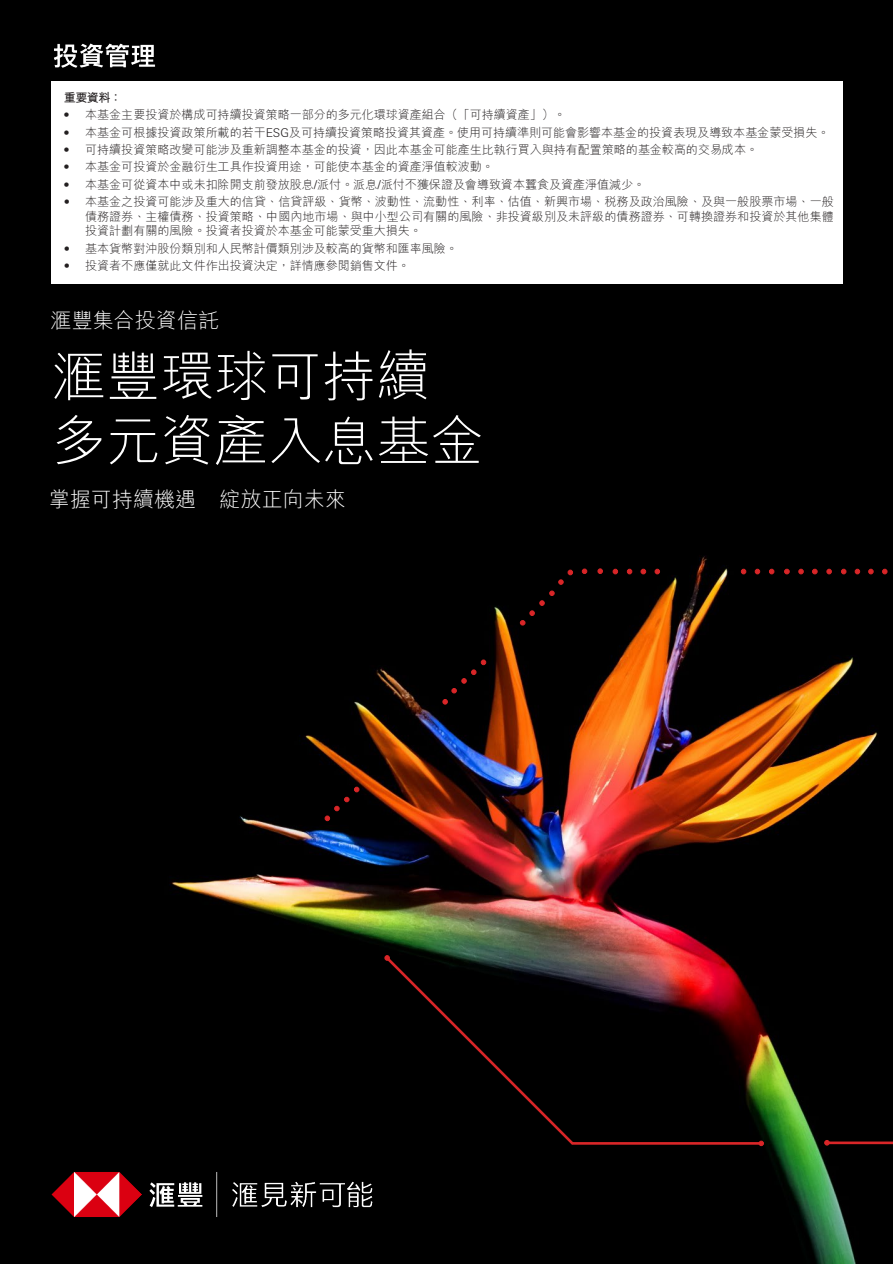
<style>
.page{position:relative;width:893px;height:1264px;background:#fff}
.page>*{position:absolute;margin:0;border:0;box-sizing:border-box;transform-origin:0 0}
.t1{font:300 54px/64.8px "M Hei H Kfor HSBC";color:#fff}
.t2{font:300 21px "M Hei H Kfor HSBC";color:#fff}
.t3{font:300 12px/14.5px "M Hei H Kfor HSBC";color:#231f20;text-align:justify}
.t4{font:700 12px "M Hei H Kfor HSBC";color:#231f20}
.s1{font-family:"Univers Nextfor HSBC"}
</style>
<div class="page">
<div style="left:0;top:0;width:892px;height:1263px;background:#000"></div>
<img style="left:54px;top:43px;width:102px;height:25px">
<img style="left:170px;top:556px;width:722px;height:707px">
<svg style="left:841px;top:568px;width:5px;height:6px"></svg>
<svg style="left:854px;top:568px;width:6px;height:6px"></svg>
<svg style="left:868px;top:568px;width:5px;height:6px"></svg>
<svg style="left:882px;top:568px;width:5px;height:6px"></svg>
<svg style="left:384px;top:954px;width:192px;height:193px"></svg>
<svg style="left:558px;top:569px;width:15px;height:15px"></svg>
<hr style="left:824px;top:1141px;width:68px;height:2px;background:#d92628">
<svg style="left:451px;top:659px;width:35px;height:34px"></svg>
<hr style="left:572px;top:1141px;width:187px;height:3px;background:#d92628">
<svg style="left:758px;top:1140px;width:5px;height:5px"></svg>
<svg style="left:824px;top:1139px;width:5px;height:6px"></svg>
<svg style="left:784px;top:568px;width:5px;height:6px"></svg>
<svg style="left:798px;top:568px;width:5px;height:6px"></svg>
<svg style="left:812px;top:568px;width:5px;height:6px"></svg>
<svg style="left:826px;top:568px;width:5px;height:6px"></svg>
<svg style="left:741px;top:568px;width:5px;height:6px"></svg>
<svg style="left:754px;top:568px;width:6px;height:6px"></svg>
<svg style="left:769px;top:568px;width:5px;height:6px"></svg>
<svg style="left:612px;top:568px;width:6px;height:6px"></svg>
<svg style="left:627px;top:568px;width:5px;height:6px"></svg>
<svg style="left:640px;top:568px;width:6px;height:6px"></svg>
<svg style="left:654px;top:568px;width:6px;height:6px"></svg>
<svg style="left:597px;top:568px;width:5px;height:5px"></svg>
<svg style="left:582px;top:568px;width:5px;height:5px"></svg>
<svg style="left:442px;top:699px;width:5px;height:5px"></svg>
<svg style="left:325px;top:786px;width:34px;height:34px"></svg>
<svg style="left:520px;top:590px;width:34px;height:35px"></svg>
<img style="left:51px;top:1125px;width:362px;height:136px">
<div style="left:51px;top:81px;width:791px;height:202px;background:#fff"></div>
<p class="t4" style="left:64px;top:89px;width:60px">重要資料：</p>
<p class="t3" style="left:64px;top:107px;width:504px"><span class="s1">•</span> 本基金主要投資於構成可持續投資策略一部分的多元化環球資產組合（「可持續資產」）。</p>
<p class="t3" style="left:64px;top:125px;width:767px"><span class="s1">•</span> 本基金可根據投資政策所載的若干<span class="s1">ESG</span>及可持續投資策略投資其資產。使用可持續準則可能會影響本基金的投資表現及導致本基金蒙受損失。</p>
<p class="t3" style="left:64px;top:142px;width:696px"><span class="s1">•</span> 可持續投資策略改變可能涉及重新調整本基金的投資，因此本基金可能產生比執行買入與持有配置策略的基金較高的交易成本。</p>
<p class="t3" style="left:64px;top:159px;width:432px"><span class="s1">•</span> 本基金可投資於金融衍生工具作投資用途，可能使本基金的資產淨值較波動。</p>
<p class="t3" style="left:64px;top:177px;width:583px"><span class="s1">•</span> 本基金可從資本中或未扣除開支前發放股息<span class="s1">/</span>派付。派息<span class="s1">/</span>派付不獲保證及會導致資本蠶食及資產淨值減少。</p>
<p class="t3" style="left:85px;top:194px;width:750px;text-indent:-21px"><span class="s1">•</span> 本基金之投資可能涉及重大的信貸、信貸評級、貨幣、波動性、流動性、利率、估值、新興市場、稅務及政治風險、及與一般股票市場、一般債務證券、主權債務、投資策略、中國內地市場、與中小型公司有關的風險、非投資級別及未評級的債務證券、可轉換證券和投資於其他集體投資計劃有關的風險。投資者投資於本基金可能蒙受重大損失。</p>
<p class="t3" style="left:64px;top:241px;width:396px"><span class="s1">•</span> 基本貨幣對沖股份類別和人民幣計價類別涉及較高的貨幣和匯率風險。</p>
<p class="t3" style="left:64px;top:258px;width:347px"><span class="s1">•</span> 投資者不應僅就此文件作出投資決定，詳情應參閱銷售文件。</p>
<p class="t2" style="left:51px;top:309px;width:170px">滙豐集合投資信託</p>
<p class="t1" style="left:52px;top:343px;width:433px">滙豐環球可持續多元資產入息基金</p>
<p class="t2" style="left:49px;top:488px;width:298px">掌握可持續機遇 綻放正向未來</p>
</div>
